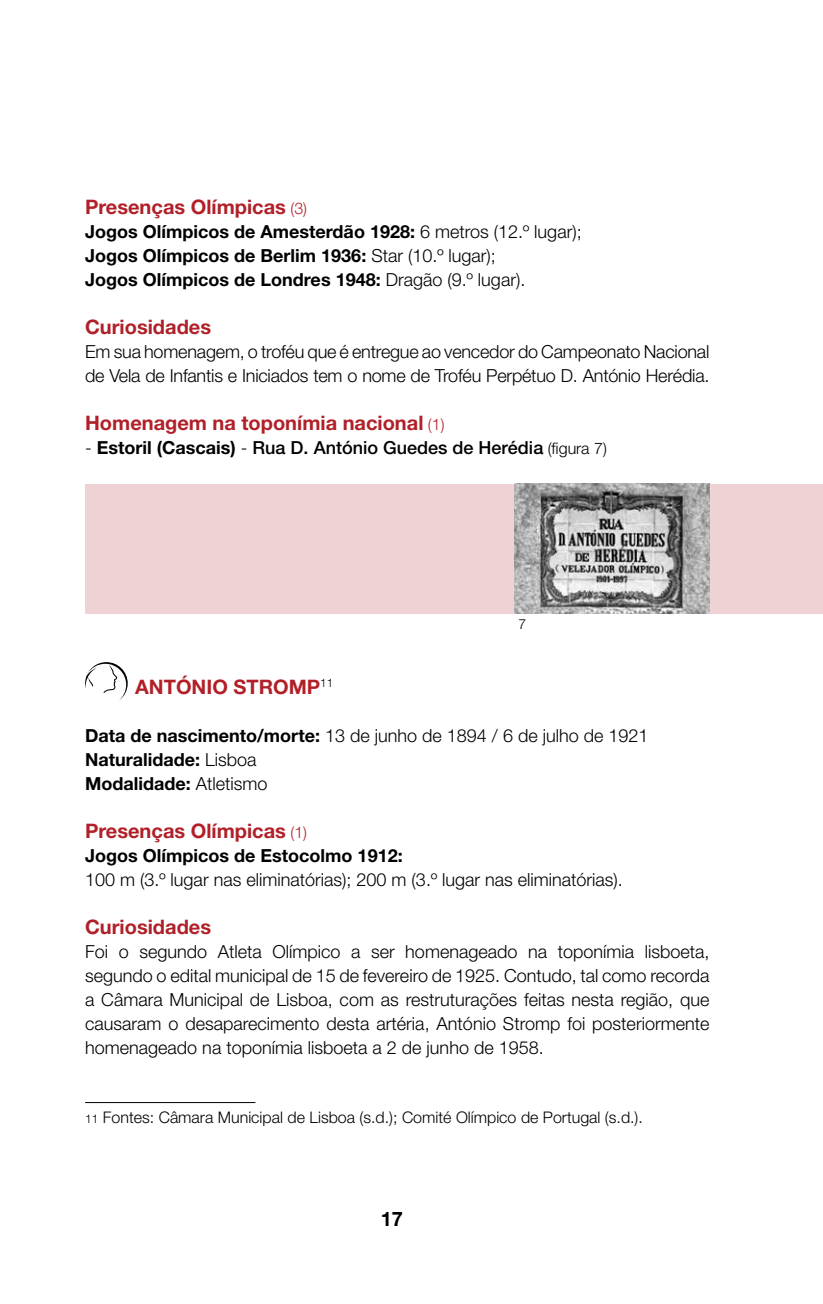
<style>
.page{position:relative;width:823px;height:1304px;background:#fff}
.page>*{position:absolute;margin:0;border:0;box-sizing:border-box;transform-origin:0 0}
.t1{font:700 20px "Helvetica Neue";color:#b12028}
.t2{font:700 20px "Helvetica Neue";color:#000}
.t3{font:300 18px/24px "Helvetica Neue";letter-spacing:-.01em;color:#000}
.t4{font:700 18px/24px "Helvetica Neue";color:#000}
.t5{font:500 18px "Helvetica Neue";color:#000}
.t6{font:300 16px "Helvetica Neue";color:#000}
.t7{font:300 14px "Helvetica Neue";color:#000}
.s1{font-weight:300;font-size:16px}
.s2{font-weight:300}
.s3{font-weight:700}
.s4{font-size:12px}
</style>
<div class="page">
<hr style="left:85px;top:1102px;width:170px;height:1px;background:#000">
<div style="left:85px;top:484px;width:737px;height:130px;background:#efd2d4"></div>
<img style="left:514px;top:484px;width:195px;height:130px">
<svg style="left:85px;top:662px;width:43px;height:38px"></svg>
<p class="t1" style="left:85px;top:195px;width:223px">Presenças Olímpicas <span class="s1">(3)</span></p>
<p class="t4" style="left:85px;top:219px;width:498px">Jogos Olímpicos de Amesterdão 1928: <span class="s2">6 metros (12.º lugar);<br></span>Jogos Olímpicos de Berlim 1936: <span class="s2">Star (10.º lugar);<br></span>Jogos Olímpicos de Londres 1948: <span class="s2">Dragão (9.º lugar).</span></p>
<p class="t1" style="left:85px;top:315px;width:127px">Curiosidades</p>
<p class="t3" style="left:85px;top:339px;width:625px">Em sua homenagem, o troféu que é entregue ao vencedor do Campeonato Nacional de Vela de Infantis e Iniciados tem o nome de Troféu Perpétuo D. António Herédia.</p>
<p class="t1" style="left:85px;top:411px;width:361px">Homenagem na toponímia nacional <span class="s1">(1)</span></p>
<p class="t5" style="left:85px;top:437px;width:523px"><span class="s2">-</span> <span class="s3">Estoril (Cascais)</span> <span class="s2">-</span> Rua D. António Guedes de Herédia <span class="s1">(figura 7)</span></p>
<p class="t7" style="left:518px;top:615px;width:9px">7</p>
<p class="t1" style="left:135px;top:675px;width:199px">ANTÓNIO STROMP<sup>11</sup></p>
<p class="t4" style="left:85px;top:723px;width:564px">Data de nascimento/morte: <span class="s2">13 de junho de 1894 / 6 de julho de 1921<br></span>Naturalidade: <span class="s2">Lisboa<br></span>Modalidade: <span class="s2">Atletismo</span></p>
<p class="t1" style="left:85px;top:819px;width:223px">Presenças Olímpicas <span class="s1">(1)</span></p>
<p class="t4" style="left:85px;top:843px;width:319px">Jogos Olímpicos de Estocolmo 1912:</p>
<p class="t3" style="left:85px;top:867px;width:539px">100 m (3.º lugar nas eliminatórias); 200 m (3.º lugar nas eliminatórias).</p>
<p class="t1" style="left:85px;top:915px;width:127px">Curiosidades</p>
<p class="t3" style="left:85px;top:939px;width:625px;text-align:justify">Foi o segundo Atleta Olímpico a ser homenageado na toponímia lisboeta, segundo o edital municipal de 15 de fevereiro de 1925. Contudo, tal como recorda a Câmara Municipal de Lisboa, com as restruturações feitas nesta região, que causaram o desaparecimento desta artéria, António Stromp foi posteriormente homenageado na toponímia lisboeta a 2 de junho de 1958.</p>
<p class="t6" style="left:85px;top:1107px;width:559px"><span class="s4">11</span> Fontes: Câmara Municipal de Lisboa (s.d.); Comité Olímpico de Portugal (s.d.).</p>
<p class="t2" style="left:380px;top:1207px;width:24px">17</p>
</div>
